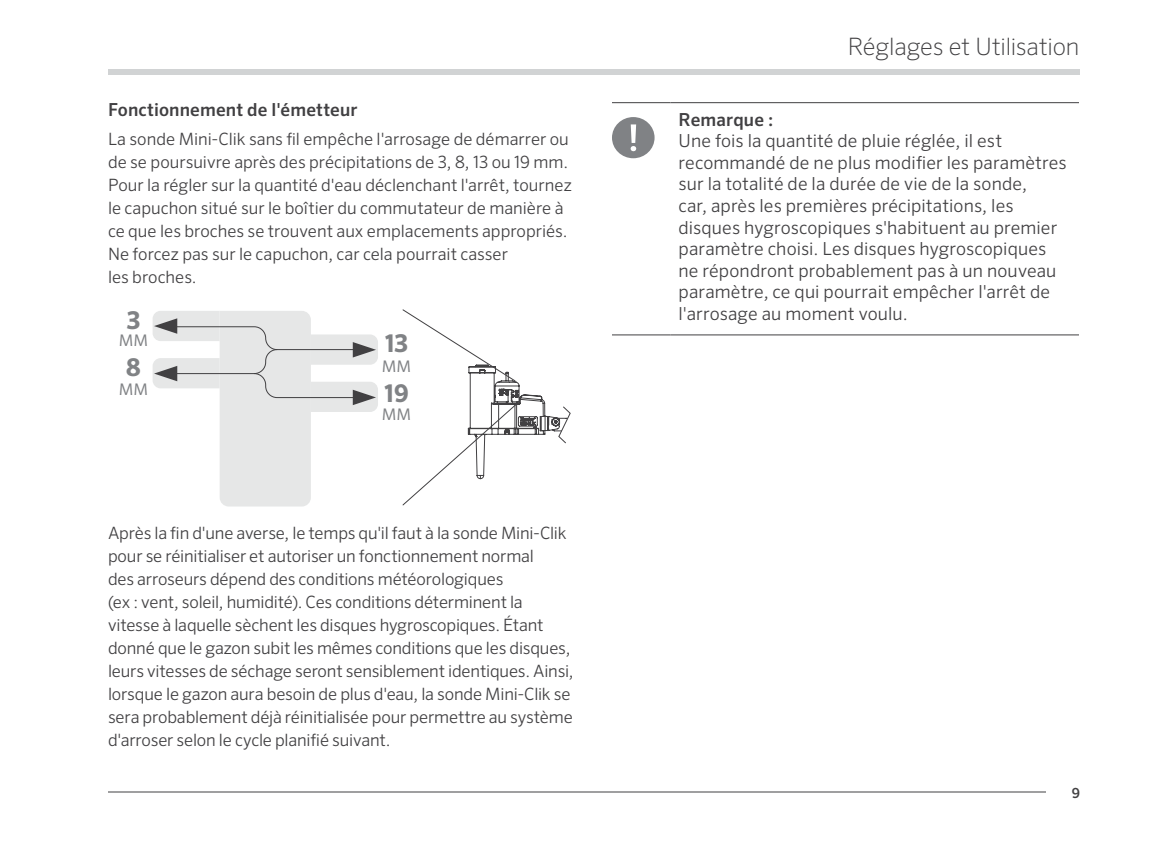
<style>
.page{position:relative;width:1152px;height:864px;background:#fff}
.page>*{position:absolute;margin:0;border:0;box-sizing:border-box;transform-origin:0 0}
.t1{font:700 24.4px/50.2px "Sero Pro";color:#808285}
.t2{font:200 24px "Sero Pro";letter-spacing:-.01em;color:#414042}
.t3{font:300 18px/21.6px "Sero Pro";letter-spacing:.005em;color:#414042}
.t4{font:500 18px "Sero Pro";letter-spacing:.01em;color:#414042}
.t5{font:300 17px/23px "Sero Pro";letter-spacing:-.01em;color:#414042}
.t6{font:16px "Sero Pro";letter-spacing:.005em;color:#808285}
.t7{font:500 14px "Sero Pro";color:#414042}
</style>
<div class="page">
<div style="left:108px;top:69px;width:972px;height:6px;background:#d1d3d4"></div>
<hr style="left:108px;top:792px;width:972px;height:1px;background:#414042">
<div style="left:1047px;top:776px;width:33px;height:33px;background:#fff"></div>
<svg style="left:402px;top:309px;width:169px;height:197px"></svg>
<svg style="left:153px;top:311px;width:225px;height:196px"></svg>
<hr style="left:612px;top:102px;width:59px;height:1px;background:#414042">
<hr style="left:671px;top:102px;width:408px;height:1px;background:#414042">
<hr style="left:612px;top:335px;width:59px;height:1px;background:#414042">
<hr style="left:671px;top:335px;width:408px;height:1px;background:#414042">
<div style="left:612px;top:117px;width:43px;height:41px;background:#808285;border-radius:50%"></div>
<svg style="left:631px;top:124px;width:5px;height:27px"></svg>
<p class="t4" style="left:108px;top:99px;width:251px">Fonctionnement de l'émetteur</p>
<p class="t5" style="left:108px;top:128px;width:465px">La sonde Mini-Clik sans fil empêche l'arrosage de démarrer ou de se poursuivre après des précipitations de 3, 8, 13 ou 19 mm.<br>Pour la régler sur la quantité d'eau déclenchant l'arrêt, tournez le capuchon situé sur le boîtier du commutateur de manière à ce que les broches se trouvent aux emplacements appropriés.<br>Ne forcez pas sur le capuchon, car cela pourrait casser<br>les broches.</p>
<h1 class="t1" style="left:127px;top:295px;width:15px">3</h1>
<p class="t6" style="left:119px;top:331px;width:31px">MM</p>
<h1 class="t1" style="left:126px;top:342px;width:16px">8</h1>
<p class="t6" style="left:119px;top:380px;width:31px">MM</p>
<h1 class="t1" style="left:384px;top:319px;width:26px">13<br>19</h1>
<p class="t6" style="left:382px;top:357px;width:31px">MM</p>
<p class="t6" style="left:382px;top:405px;width:31px">MM</p>
<p class="t5" style="left:108px;top:522px;width:467px">Après la fin d'une averse, le temps qu'il faut à la sonde Mini-Clik pour se réinitialiser et autoriser un fonctionnement normal<br>des arroseurs dépend des conditions météorologiques<br>(ex : vent, soleil, humidité). Ces conditions déterminent la vitesse à laquelle sèchent les disques hygroscopiques. Étant donné que le gazon subit les mêmes conditions que les disques, leurs vitesses de séchage seront sensiblement identiques. Ainsi, lorsque le gazon aura besoin de plus d'eau, la sonde Mini-Clik se sera probablement déjà réinitialisée pour permettre au système d'arroser selon le cycle planifié suivant.</p>
<h2 class="t2" style="left:848px;top:32px;width:233px">Réglages et Utilisation</h2>
<p class="t4" style="left:679px;top:108px;width:96px">Remarque :</p>
<p class="t3" style="left:679px;top:130px;width:390px">Une fois la quantité de pluie réglée, il est recommandé de ne plus modifier les paramètres sur la totalité de la durée de vie de la sonde,<br>car, après les premières précipitations, les disques hygroscopiques s'habituent au premier paramètre choisi. Les disques hygroscopiques ne répondront probablement pas à un nouveau paramètre, ce qui pourrait empêcher l'arrêt de l'arrosage au moment voulu.</p>
<p class="t7" style="left:1072px;top:784px;width:10px">9</p>
</div>
